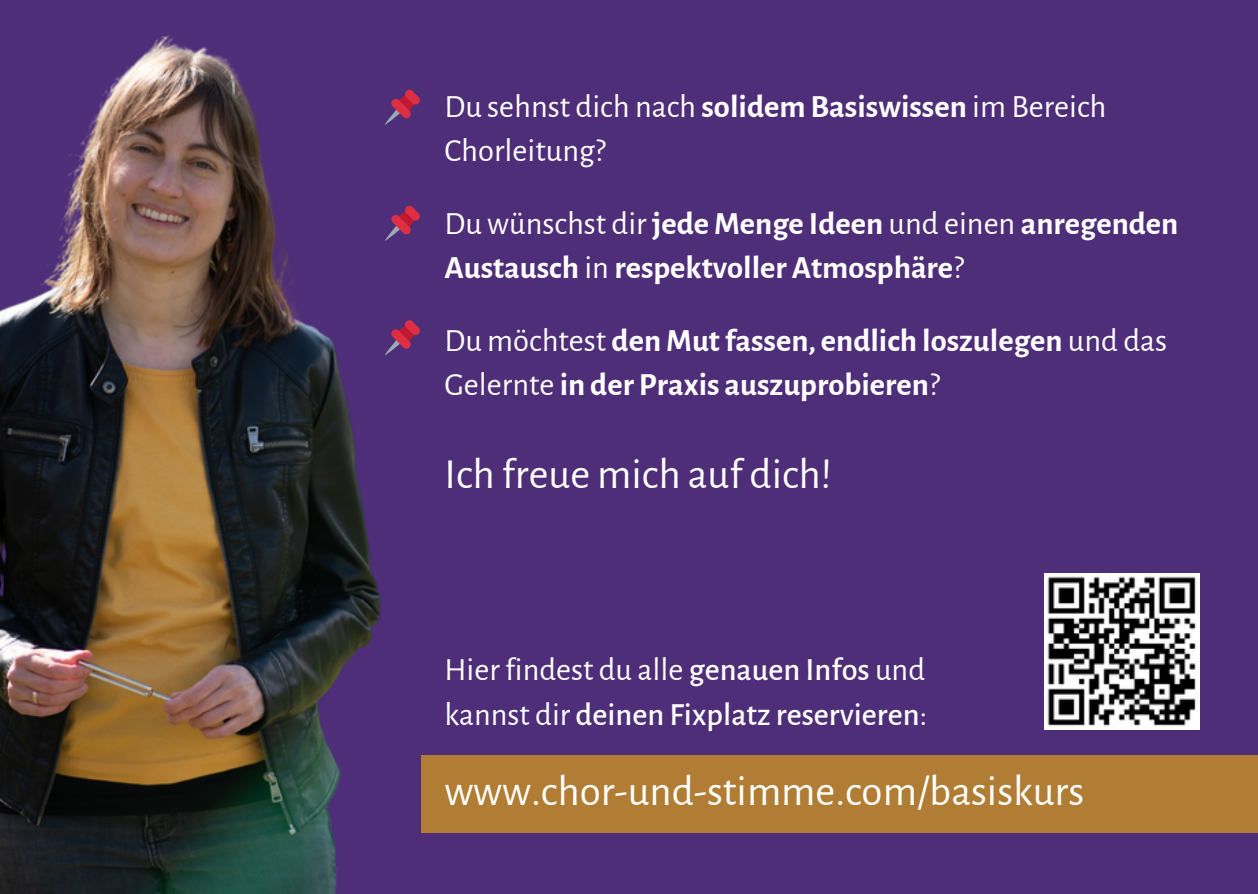
<style>
.page{position:relative;width:1258px;height:894px;background:#fff}
.page>*{position:absolute;margin:0;border:0;box-sizing:border-box;transform-origin:0 0}
.t1{font:42.9px "Alegreya Sans";color:#fff}
.t2{font:700 32.4px/43.8px "Alegreya Sans";color:#fff}
.t3{font:32.4px/43.8px "Alegreya Sans";color:#fff}
.t4{font:500 32.4px "Alegreya Sans";color:#fff}
.s1{font-weight:700}
.s2{font-weight:400}
.s3{font-weight:500}
</style>
<div class="page">
<div style="left:0;top:0;width:1258px;height:893px;background:#4e2e78"></div>
<div style="left:421px;top:755px;width:837px;height:77px;background:#b17d34"></div>
<img style="left:0;top:35px;width:381px;height:858px">
<svg style="left:385px;top:89px;width:35px;height:36px"></svg>
<svg style="left:385px;top:205px;width:35px;height:36px"></svg>
<svg style="left:385px;top:320px;width:35px;height:35px"></svg>
<img style="left:1044px;top:573px;width:155px;height:156px">
<p class="t3" style="left:444px;top:85px;width:663px">Du sehnst dich nach <span class="s1">solidem Basiswissen</span> im Bereich<br>Chorleitung?</p>
<p class="t2" style="left:444px;top:202px;width:735px"><span class="s2">Du wünschst dir</span> jedeMenge Ideen <span class="s2">und einen</span> anregenden<br>Austausch <span class="s2">in</span> respektvoller Atmosphäre<span class="s2">?</span></p>
<p class="t2" style="left:444px;top:319px;width:724px"><span class="s2">Du möchtest</span> denMutfassen, endlich loszulegen <span class="s2">und das<br>Gelernte</span> in der Praxis auszuprobieren<span class="s2">?</span></p>
<p class="t1" style="left:445px;top:453px;width:389px">Ich freue mich auf dich!</p>
<p class="t3" style="left:444px;top:648px;width:482px">Hier findest du alle <span class="s3">genauen Infos</span> und</p>
<p class="t4" style="left:444px;top:698px;width:484px"><span class="s2">kannst dir</span> deinen Fixplatz reservieren<span class="s2">:</span></p>
<p class="t1" style="left:444px;top:770px;width:641px">www.chor-und-stimme.com/basiskurs</p>
</div>
